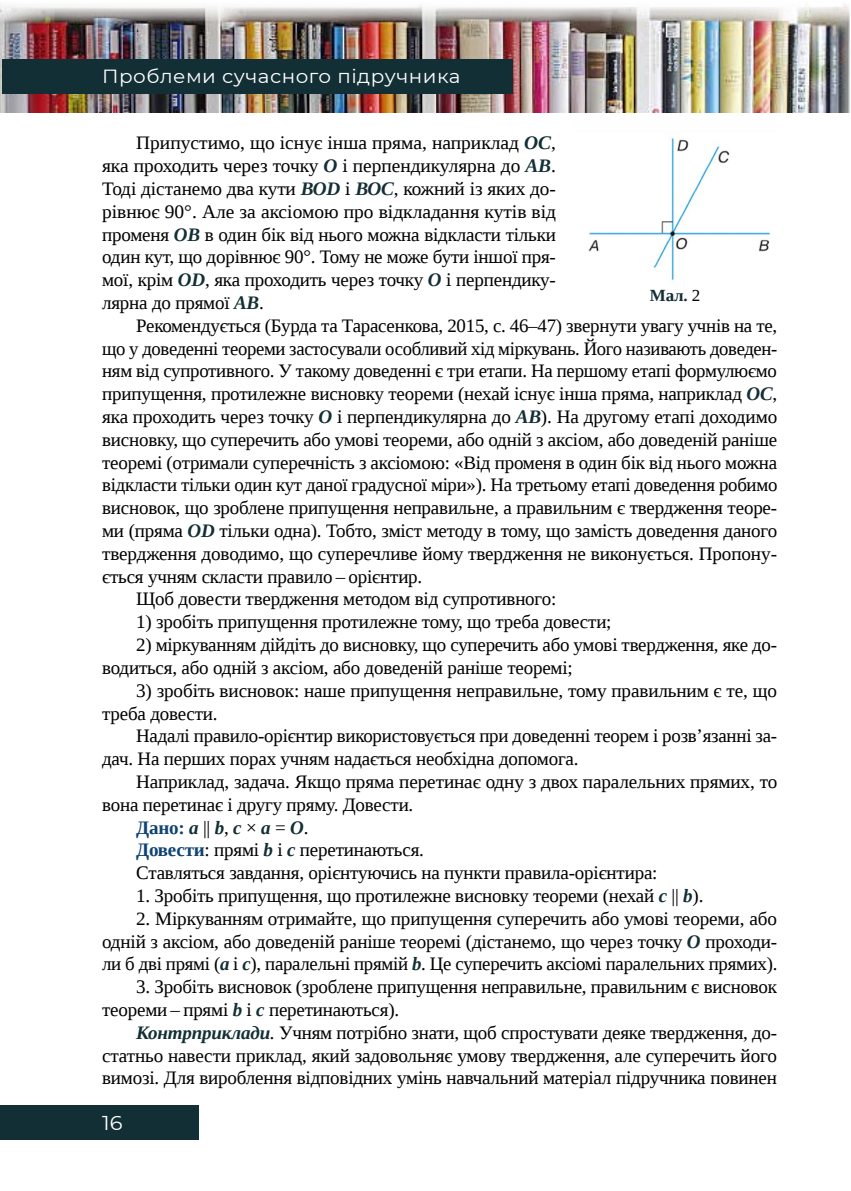
<style>
.page{position:relative;width:851px;height:1191px;background:#fff}
.page>*{position:absolute;margin:0;border:0;box-sizing:border-box;transform-origin:0 0}
.t1{font:20px "Montserrat";color:#fff;scale:1.05 1}
.t2{font:19px/22.8px "Liberation Serif";letter-spacing:-.01em;color:#000}
.t3{font:19px "Montserrat";letter-spacing:.025em;color:#fff;scale:1.05 1}
.t4{font:700 17px "Liberation Serif";color:#122f35}
.s1{font-weight:700;font-style:italic;color:#122f35}
.s2{font-weight:700;color:#0f4372}
.s3{font-style:italic}
.s4{font-weight:400;color:#000}
</style>
<div class="page">
<img style="left:0;top:4px;width:850px;height:109px">
<div style="left:2px;top:60px;width:510px;height:34px;background:#122f35"></div>
<div style="left:0;top:1106px;width:198px;height:34px;background:#122f35"></div>
<img style="left:588px;top:137px;width:183px;height:144px">
<p class="t3" style="left:102px;top:63px;width:343px">Проблеми сучасного підручника</p>
<p class="t2" style="left:102px;top:131px;width:455px;text-align:justify;text-indent:34px">Припустимо, що існує інша пряма, наприклад <span class="s1">ОС</span>, яка проходить через точку <span class="s1">О</span> і перпендикулярна до <span class="s1">АВ</span>.<br>Тоді дістанемо два кути <span class="s1">ВОD</span> і <span class="s1">ВОС</span>, кожний із яких до&shy;рівнює 90°. Але за аксіомою про відкладання кутів від променя <span class="s1">ОВ</span> в один бік від нього можна відкласти тільки один кут, що дорівнює 90°. Тому не може бути іншої пря&shy;мої, крім <span class="s1">ОD</span>, яка проходить через точку <span class="s1">О</span> і перпендику&shy;лярна до прямої <span class="s1">АВ</span>.</p>
<p class="t2" style="left:136px;top:314px;width:642px">Рекомендується (Бурда та Тарасенкова, 2015, с. 46–47) звернути увагу учнів на те,</p>
<p class="t2" style="left:102px;top:337px;width:676px">що у доведенні теореми застосували особливий хід міркувань. Його називають доведен-</p>
<p class="t2" style="left:102px;top:359px;width:676px">ням від супротивного. У такому доведенні є три етапи. На першому етапі формулюємо</p>
<p class="t2" style="left:102px;top:382px;width:676px">припущення, протилежне висновку теореми (нехай існує інша пряма, наприклад <span class="s1">ОС</span>,</p>
<p class="t2" style="left:102px;top:405px;width:676px">яка проходить через точку <span class="s1">О</span> і перпендикулярна до <span class="s1">АВ</span>). На другому етапі доходимо</p>
<p class="t2" style="left:102px;top:428px;width:676px">висновку, що суперечить або умові теореми, або одній з аксіом, або доведеній раніше</p>
<p class="t2" style="left:102px;top:451px;width:676px">теоремі (отримали суперечність з аксіомою: «Від променя в один бік від нього можна</p>
<p class="t2" style="left:102px;top:473px;width:676px">відкласти тільки один кут даної градусної міри»). На третьому етапі доведення робимо</p>
<p class="t2" style="left:102px;top:496px;width:676px">висновок, що зроблене припущення неправильне, а правильним є твердження теоре-</p>
<p class="t2" style="left:102px;top:519px;width:676px">ми (пряма <span class="s1">ОD</span> тільки одна). Тобто, зміст методу в тому, що замість доведення даного</p>
<p class="t2" style="left:102px;top:542px;width:676px">твердження доводимо, що суперечливе йому твердження не виконується. Пропону-</p>
<p class="t2" style="left:102px;top:565px;width:322px">ється учням скласти правило – орієнтир.</p>
<p class="t2" style="left:136px;top:587px;width:421px">Щоб довести твердження методом від супротивного:</p>
<p class="t2" style="left:136px;top:610px;width:477px">1) зробіть припущення протилежне тому, що треба довести;</p>
<p class="t2" style="left:102px;top:633px;width:676px;text-indent:34px">2) міркуванням дійдіть до висновку, що суперечить або умові твердження, яке до&shy;водиться, або одній з аксіом, або доведеній раніше теоремі;</p>
<p class="t2" style="left:102px;top:679px;width:676px;text-indent:34px">3) зробіть висновок: наше припущення неправильне, тому правильним є те, що треба довести.</p>
<p class="t2" style="left:102px;top:724px;width:676px;text-indent:34px">Надалі правило-орієнтир використовується при доведенні теорем і розв’язанні за&shy;дач. На перших порах учням надається необхідна допомога.</p>
<p class="t2" style="left:136px;top:770px;width:642px">Наприклад, задача. Якщо пряма перетинає одну з двох паралельних прямих, то</p>
<p class="t2" style="left:102px;top:793px;width:313px">вона перетинає і другу пряму. Довести.</p>
<p class="t2" style="left:136px;top:815px;width:174px"><span class="s2">Дано:</span> <span class="s1">a</span> || <span class="s1">b</span>, <span class="s1">с</span> × <span class="s1">а</span> = <span class="s1">О</span>.</p>
<p class="t2" style="left:136px;top:838px;width:289px"><span class="s2">Довести</span>: прямі <span class="s1">b</span> і <span class="s1">с</span> перетинаються.</p>
<p class="t2" style="left:136px;top:861px;width:523px">Ставляться завдання, орієнтуючись на пункти правила-орієнтира:</p>
<p class="t2" style="left:136px;top:884px;width:568px">1. Зробіть припущення, що протилежне висновку теореми (нехай <span class="s1">с</span> || <span class="s1">b</span>).</p>
<p class="t2" style="left:102px;top:907px;width:676px;text-align:justify;text-indent:34px">2. Міркуванням отримайте, що припущення суперечить або умові теореми, або одній з аксіом, або доведеній раніше теоремі (дістанемо, що через точку <span class="s1">О</span> проходи&shy;ли б дві прямі (<span class="s1">a</span> і <span class="s1">c</span>), паралельні прямій <span class="s1">b</span>. Це суперечить аксіомі паралельних прямих).</p>
<p class="t2" style="left:102px;top:975px;width:676px;text-indent:34px">3. Зробіть висновок (зроблене припущення неправильне, правильним є висновок теореми – прямі <span class="s1">b</span> і <span class="s1">с</span> перетинаються).</p>
<p class="t2" style="left:102px;top:1021px;width:676px;text-align:justify;text-indent:34px"><span class="s1">Контрприклади</span><span class="s3">.</span> Учням потрібно знати, щоб спростувати деяке твердження, до&shy;статньо навести приклад, який задовольняє умову твердження, але суперечить його вимозі. Для вироблення відповідних умінь навчальний матеріал підручника повинен</p>
<p class="t4" style="left:649px;top:284px;width:52px">Мал. <span class="s4">2</span></p>
<p class="t1" style="left:102px;top:1109px;width:21px">16</p>
</div>
